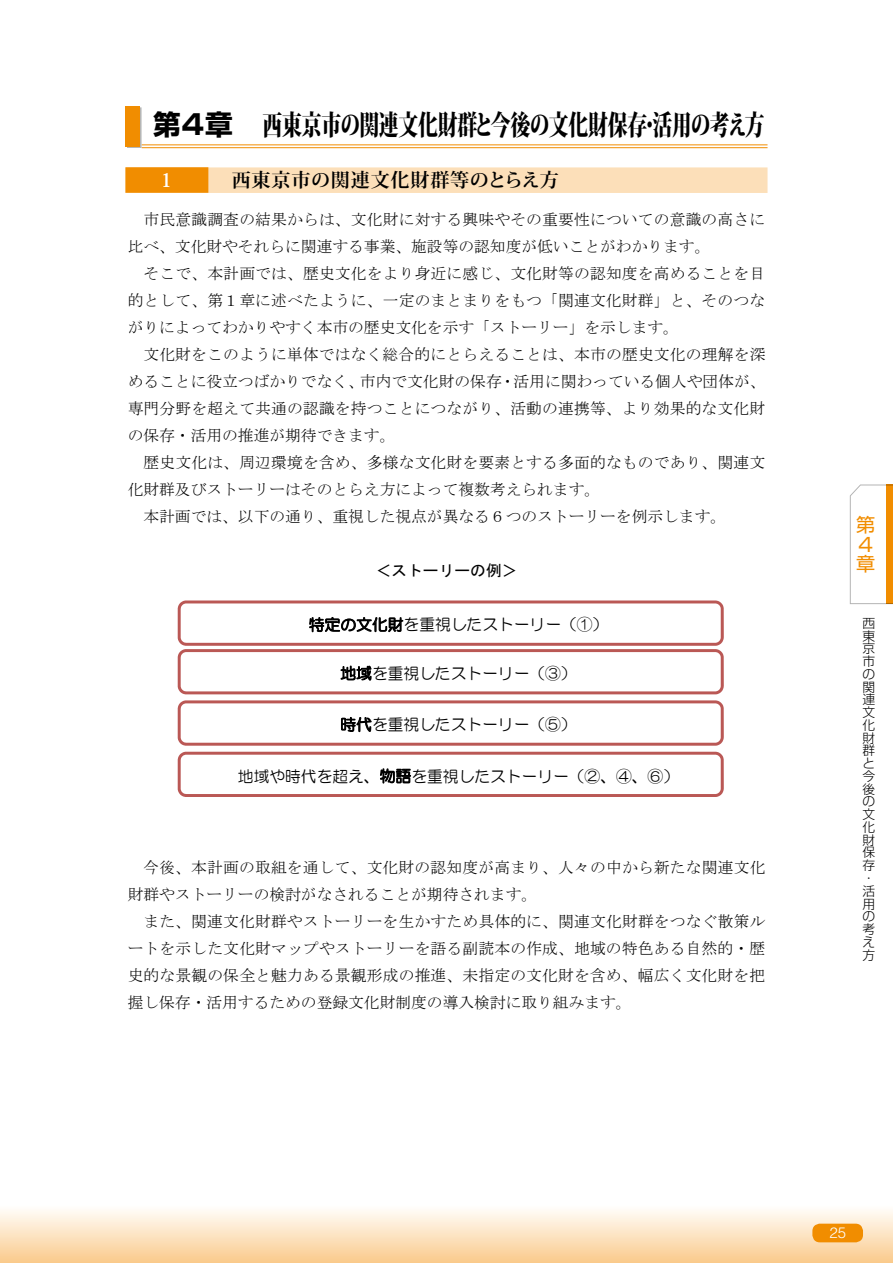
<style>
.page{position:relative;width:893px;height:1263px;background:#fff}
.page>*{position:absolute;margin:0;border:0;box-sizing:border-box;transform-origin:0 0}
.t1{font:800 27.6px "Koz Min Pr 6 N";letter-spacing:-.015em;color:#000;scale:.72 1}
.t2{font:700 19.2px "Koz Min Pr 6 N";letter-spacing:.04em;color:#000}
.t3{font:19.2px/19.2px "Shin Go Pr 6 N";color:#f18d00;text-align:justify}
.t4{font:700 19.2px "Koz Min Pr 6 N";color:#fff}
.t5{font:18px "MS Gothic";color:#000}
.t6{font:15.75px/27px "MS Mincho";color:#000;text-align:justify}
.t7{font:15.75px "HG Maru Gothic MPRO";color:#000}
.t8{font:15.75px "MS Gothic";color:#000}
.t9{font:300 15px "Helvetica";color:#fff}
.t10{font:300 12.75px/12.8px "Shin Go Pr 6 N";color:#000}
.s1{font-family:"Shin Go Pr 6 N";font-weight:700}
</style>
<div class="page">
<svg style="left:178px;top:600px;width:546px;height:94px"></svg>
<svg style="left:178px;top:700px;width:546px;height:46px"></svg>
<svg style="left:178px;top:752px;width:546px;height:45px"></svg>
<div style="left:0;top:1203px;width:893px;height:60px;background:linear-gradient(to bottom,#fff,#facb8e)"></div>
<div style="left:812px;top:1224px;width:51px;height:18px;background:#f18d00;border-radius:8px"></div>
<svg style="left:850px;top:485px;width:43px;height:119px"></svg>
<hr style="left:142px;top:145px;width:625px;height:1px;background:#f18d00">
<hr style="left:142px;top:147px;width:625px;height:1px;background:#f18d00">
<div style="left:125px;top:167px;width:642px;height:26px;background:#fcdfb9"></div>
<div style="left:125px;top:167px;width:83px;height:26px;background:#f18d00"></div>
<div style="left:127px;top:107px;width:15px;height:41px;background:#b5b6b6"></div>
<div style="left:125px;top:106px;width:15px;height:41px;background:#f18d00"></div>
<h1 class="t1" style="left:153px;top:109px;width:851px"><span class="s1">第４章　</span>西東京市の関連文化財群と今後の文化財保存・活用の考え方</h1>
<p class="t4" style="left:161px;top:170px;width:13px">1</p>
<p class="t2" style="left:232px;top:170px;width:329px">西東京市の関連文化財群等のとらえ方</p>
<p class="t5" style="left:128px;top:129px;width:559px">第４章 西東京市の関連文化財群と今後の文化財保存・活用の考え方</p>
<p class="t8" style="left:128px;top:184px;width:301px">１ 西東京市の関連文化財群等のとらえ方</p>
<p class="t6" style="left:128px;top:205px;width:639px;text-indent:16px">市民意識調査の結果からは、文化財に対する興味やその重要性についての意識の高さに比べ、文化財やそれらに関連する事業、施設等の認知度が低いことがわかります。</p>
<p class="t6" style="left:128px;top:259px;width:639px;text-indent:16px">そこで、本計画では、歴史文化をより身近に感じ、文化財等の認知度を高めることを目的として、第１章に述べたように、一定のまとまりをもつ「関連文化財群」と、そのつながりによってわかりやすく本市の歴史文化を示す「ストーリー」を示します。</p>
<p class="t6" style="left:128px;top:340px;width:639px;text-indent:16px">文化財をこのように単体ではなく総合的にとらえることは、本市の歴史文化の理解を深めることに役立つばかりでなく、市内で文化財の保存・活用に関わっている個人や団体が、専門分野を超えて共通の認識を持つことにつながり、活動の連携等、より効果的な文化財の保存・活用の推進が期待できます。</p>
<p class="t6" style="left:144px;top:448px;width:623px">歴史文化は、周辺環境を含め、多様な文化財を要素とする多面的なものであり、関連文</p>
<p class="t6" style="left:128px;top:475px;width:474px">化財群及びストーリーはそのとらえ方によって複数考えられます。</p>
<p class="t6" style="left:143px;top:502px;width:584px">本計画では、以下の通り、重視した視点が異なる６つのストーリーを例示します。</p>
<p class="t8" style="left:376px;top:562px;width:143px">＜ストーリーの例＞</p>
<p class="t7" style="left:309px;top:617px;width:301px">特定の文化財を重視したストーリー（①）</p>
<p class="t7" style="left:340px;top:665px;width:238px">地域を重視したストーリー（③）</p>
<p class="t7" style="left:340px;top:717px;width:238px">時代を重視したストーリー（⑤）</p>
<p class="t7" style="left:238px;top:768px;width:443px">地域や時代を超え、物語を重視したストーリー（②、④、⑥）</p>
<p class="t6" style="left:128px;top:853px;width:639px;text-indent:16px">今後、本計画の取組を通して、文化財の認知度が高まり、人々の中から新たな関連文化財群やストーリーの検討がなされることが期待されます。</p>
<p class="t6" style="left:128px;top:907px;width:639px;text-indent:16px">また、関連文化財群やストーリーを生かすため具体的に、関連文化財群をつなぐ散策ルートを示した文化財マップやストーリーを語る副読本の作成、地域の特色ある自然的・歴史的な景観の保全と魅力ある景観形成の推進、未指定の文化財を含め、幅広く文化財を把握し保存・活用するための登録文化財制度の導入検討に取り組みます。</p>
<p class="t3" style="left:856px;top:514px;width:20px">第４章</p>
<p class="t10" style="left:862px;top:615px;width:14px">西東京市の関連文化財群と今後の文化財保存・活用の考え方</p>
<p class="t9" style="left:829px;top:1224px;width:18px">25</p>
</div>
